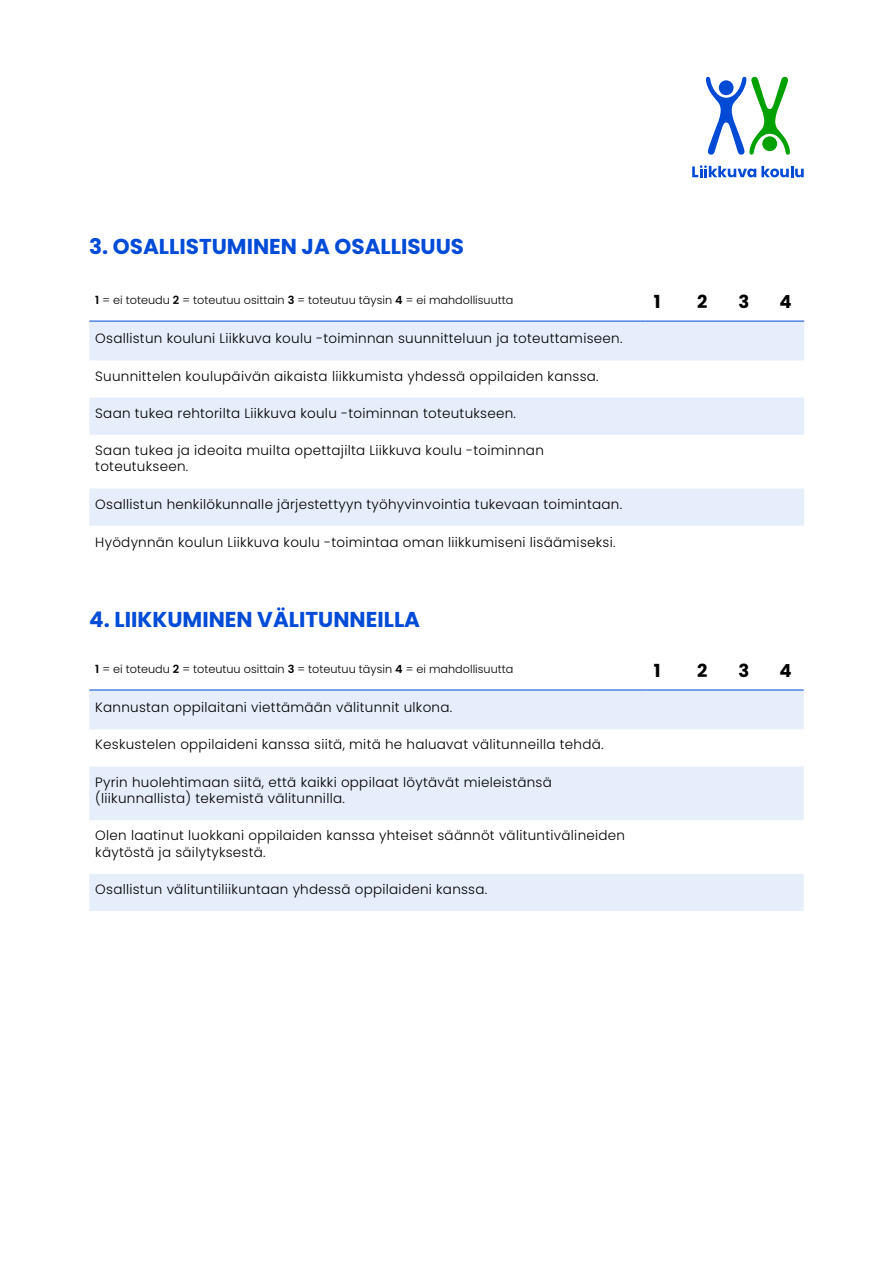
<style>
.page{position:relative;width:893px;height:1263px;background:#fff}
.page>*{position:absolute;margin:0;border:0;box-sizing:border-box;transform-origin:0 0}
.t1{font:700 21.45px "Poppins";color:#004bd7}
.t2{font:700 18px "Poppins";color:#000}
.leipis_laatikot_2{font:300 13.5px/16.5px "Poppins";letter-spacing:.02em;color:#000}
.leipis_selite{font:300 11.25px "Poppins";color:#000}
.s1{font-weight:600}
</style>
<div class="page">
<svg style="left:706px;top:76px;width:84px;height:79px"></svg>
<svg style="left:692px;top:165px;width:112px;height:12px"></svg>
<svg style="left:89px;top:322px;width:715px;height:204px"></svg>
<div style="left:89px;top:398px;width:715px;height:37px;background:#e6edfb"></div>
<hr style="left:89px;top:321px;width:556px;height:1px;background:#004bd7">
<hr style="left:645px;top:321px;width:159px;height:1px;background:#004bd7">
<svg style="left:89px;top:691px;width:715px;height:220px"></svg>
<div style="left:89px;top:766px;width:715px;height:54px;background:#e6edfb"></div>
<hr style="left:89px;top:690px;width:557px;height:1px;background:#004bd7">
<hr style="left:646px;top:690px;width:158px;height:1px;background:#004bd7">
<h2 class="t1" style="left:89px;top:234px;width:376px">3. OSALLISTUMINEN JA OSALLISUUS</h2>
<p class="leipis_selite" style="left:95px;top:293px;width:420px"><span class="s1">1</span> = ei toteudu <span class="s1">2</span> = toteutuu osittain <span class="s1">3</span> = toteutuu täysin <span class="s1">4</span> = ei mahdollisuutta</p>
<p class="leipis_laatikot_2" style="left:95px;top:330px;width:529px">Osallistun kouluni Liikkuva koulu -toiminnan suunnitteluun ja toteuttamiseen.</p>
<p class="leipis_laatikot_2" style="left:95px;top:368px;width:505px">Suunnittelen koulupäivän aikaista liikkumista yhdessä oppilaiden kanssa.</p>
<p class="leipis_laatikot_2" style="left:95px;top:405px;width:422px">Saan tukea rehtorilta Liikkuva koulu -toiminnan toteutukseen.</p>
<p class="leipis_laatikot_2" style="left:95px;top:442px;width:450px">Saan tukea ja ideoita muilta opettajilta Liikkuva koulu -toiminnan toteutukseen.</p>
<p class="leipis_laatikot_2" style="left:95px;top:496px;width:528px">Osallistun henkilökunnalle järjestettyyn työhyvinvointia tukevaan toimintaan.</p>
<p class="leipis_laatikot_2" style="left:95px;top:534px;width:522px">Hyödynnän koulun Liikkuva koulu -toimintaa oman liikkumiseni lisäämiseksi.</p>
<h2 class="t1" style="left:89px;top:607px;width:332px">4. LIIKKUMINEN VÄLITUNNEILLA</h2>
<p class="leipis_selite" style="left:95px;top:662px;width:420px"><span class="s1">1</span> = ei toteudu <span class="s1">2</span> = toteutuu osittain <span class="s1">3</span> = toteutuu täysin <span class="s1">4</span> = ei mahdollisuutta</p>
<p class="leipis_laatikot_2" style="left:95px;top:699px;width:358px">Kannustan oppilaitani viettämään välitunnit ulkona.</p>
<p class="leipis_laatikot_2" style="left:95px;top:736px;width:510px">Keskustelen oppilaideni kanssa siitä, mitä he haluavat välitunneilla tehdä.</p>
<p class="leipis_laatikot_2" style="left:95px;top:774px;width:458px">Pyrin huolehtimaan siitä, että kaikki oppilaat löytävät mieleistänsä (liikunnallista) tekemistä välitunnilla.</p>
<p class="leipis_laatikot_2" style="left:95px;top:827px;width:531px">Olen laatinut luokkani oppilaiden kanssa yhteiset säännöt välituntivälineiden käytöstä ja säilytyksestä.</p>
<p class="leipis_laatikot_2" style="left:95px;top:881px;width:393px">Osallistun välituntiliikuntaan yhdessä oppilaideni kanssa.</p>
<h2 class="t2" style="left:654px;top:291px;width:8px">1</h2>
<h2 class="t2" style="left:697px;top:291px;width:12px">2</h2>
<h2 class="t2" style="left:738px;top:291px;width:12px">3</h2>
<h2 class="t2" style="left:779px;top:291px;width:14px">4</h2>
<h2 class="t2" style="left:654px;top:660px;width:8px">1</h2>
<h2 class="t2" style="left:697px;top:660px;width:12px">2</h2>
<h2 class="t2" style="left:738px;top:660px;width:12px">3</h2>
<h2 class="t2" style="left:779px;top:660px;width:14px">4</h2>
</div>
